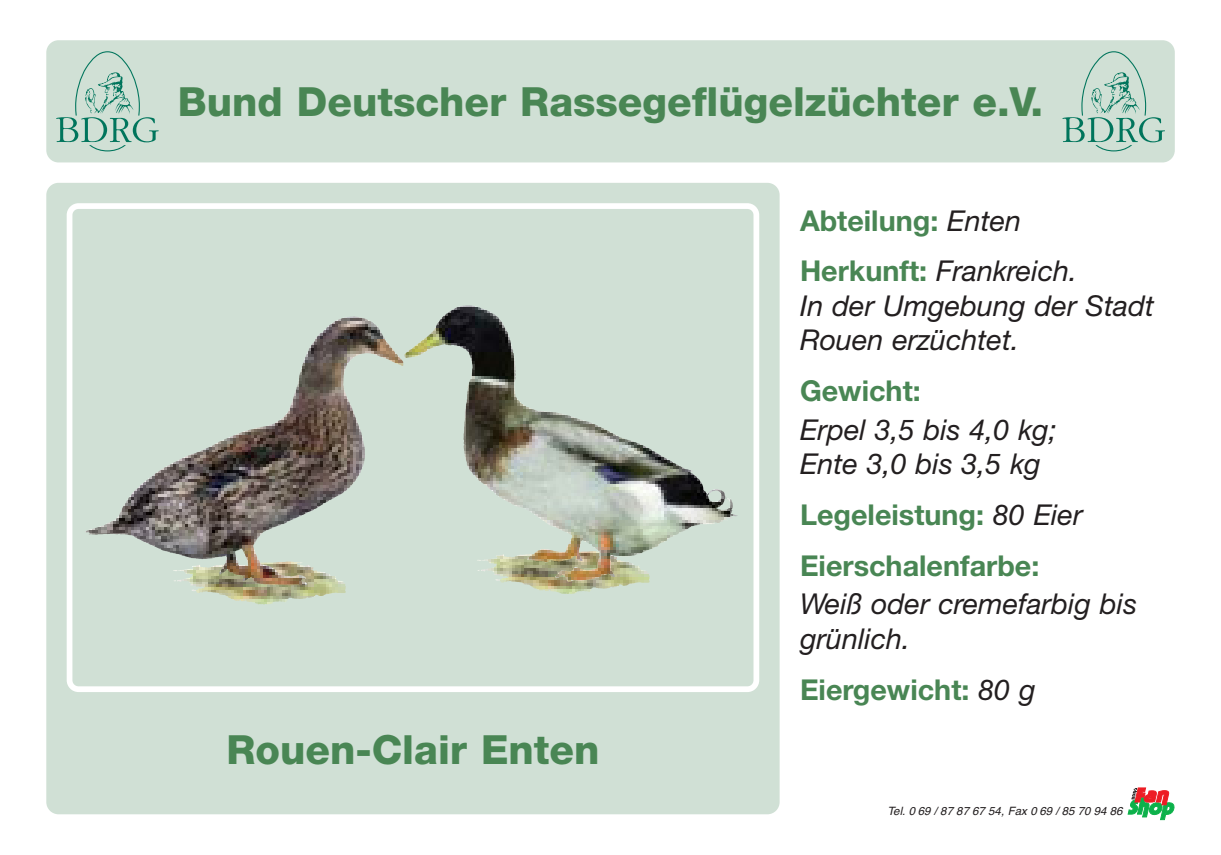
<style>
.page{position:relative;width:1221px;height:855px;background:#fff}
.page>*{position:absolute;margin:0;border:0;box-sizing:border-box;transform-origin:0 0}
.t1{font:800 40.2px "Helvetica Neue";color:#498654}
.t2{font:italic 28.8px/34.5px "Helvetica Neue";color:#231f20}
.t3{font:700 28.8px/50.7px "Helvetica Neue";color:#498654}
.t4{font:italic 11.4px "Helvetica";color:#231f20}
.s1{font-weight:400;font-style:italic;color:#231f20}
</style>
<div class="page">
<div style="left:46px;top:40px;width:1129px;height:122px;background:#d0e0d5;border-radius:12px"></div>
<div style="left:46px;top:183px;width:734px;height:631px;background:#d0e0d5;border-radius:12px"></div>
<svg style="left:67px;top:203px;width:692px;height:489px"></svg>
<svg style="left:1128px;top:788px;width:46px;height:32px"></svg>
<svg style="left:1062px;top:51px;width:103px;height:100px"></svg>
<svg style="left:56px;top:51px;width:103px;height:100px"></svg>
<img style="left:177px;top:562px;width:108px;height:20px">
<img style="left:481px;top:552px;width:108px;height:20px">
<img style="left:243px;top:317px;width:110px;height:115px">
<img style="left:404px;top:305px;width:69px;height:69px">
<h1 class="t1" style="left:178px;top:87px;width:867px">Bund Deutscher Rassegeflügelzüchter e.V.</h1>
<h1 class="t1" style="left:226px;top:735px;width:375px">Rouen-Clair Enten</h1>
<p class="t3" style="left:800px;top:198px;width:279px">Abteilung: <span class="s1">Enten<br></span>Herkunft: <span class="s1">Frankreich.</span></p>
<p class="t2" style="left:800px;top:291px;width:356px">In der Umgebung der Stadt<br>Rouen erzüchtet.</p>
<p class="t3" style="left:800px;top:368px;width:122px">Gewicht:</p>
<p class="t2" style="left:800px;top:415px;width:258px">Erpel 3,5 bis 4,0 kg;<br>Ente 3,0 bis 3,5 kg</p>
<p class="t3" style="left:800px;top:492px;width:284px">Legeleistung: <span class="s1">80 Eier<br></span>Eierschalenfarbe:</p>
<p class="t2" style="left:800px;top:590px;width:339px">Weiß oder cremefarbig bis grünlich.</p>
<p class="t3" style="left:800px;top:667px;width:237px">Eiergewicht: <span class="s1">80 g</span></p>
<p class="t4" style="left:887px;top:806px;width:237px">Tel. 0 69 / 87 87 67 54, Fax 0 69 / 85 70 94 86</p>
</div>
